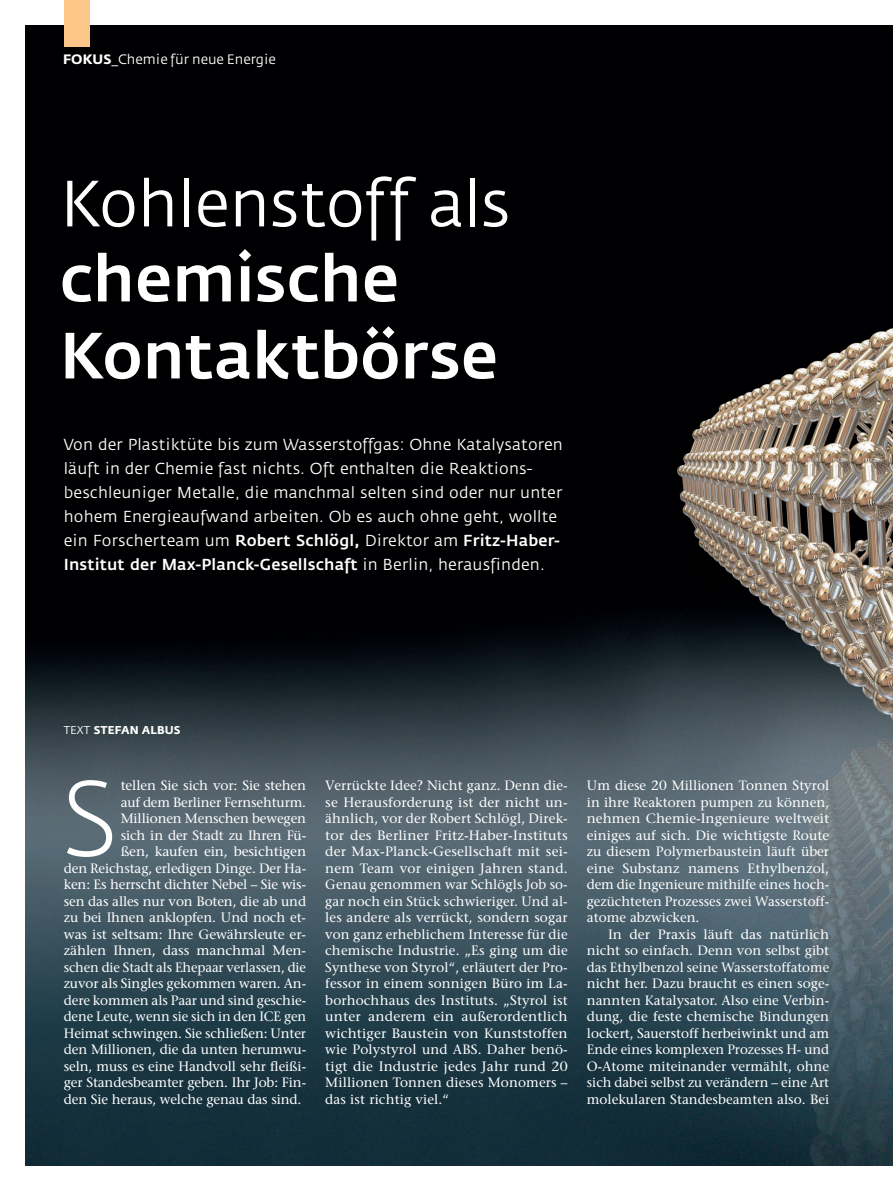
<style>
.page{position:relative;width:893px;height:1191px;background:#fff}
.page>*{position:absolute;margin:0;border:0;box-sizing:border-box;transform-origin:0 0}
.t1{font:300 106.8px "Fedra Sans";color:#fff}
.t2{font:500 64.5px/76.1px "Fedra Sans";letter-spacing:-.005em;color:#fff}
.t3{font:15.75px/24px "Fedra Sans";letter-spacing:.01em;color:#fff}
.t4{font:13.5px/16.5px "Stone Serif";color:#fff;text-align:justify}
.t5{font:13.5px "Fedra Sans";color:#fff}
.t6{font:700 11.25px "Fedra Sans";letter-spacing:.01em;color:#fff}
.s1{font-weight:700}
.s2{font-weight:400}
.s3{font-weight:500}
</style>
<div class="page">
<img style="left:26px;top:26px;width:867px;height:1139px">
<div style="left:64px;top:0;width:25px;height:47px;background:#fdc689"></div>
<p class="t5" style="left:63px;top:54px;width:214px"><span class="s1">FOKUS</span>_Chemie für neue Energie</p>
<p class="t2" style="left:60px;top:171px;width:453px"><span class="s2">Kohlenstoff als </span>chemische<br>Kontaktbörse</p>
<p class="t3" style="left:64px;top:434px;width:501px">Von der Plastiktüte bis zum Wasserstoffgas: Ohne Katalysatoren läuft in der Chemie fast nichts. Oft enthalten die Reaktions&shy;beschleuniger Metalle, die manchmal selten sind oder nur unter hohem Energieaufwand arbeiten. Ob es auch ohne geht, wollte ein Forscherteam um <span class="s3">Robert Schlögl,</span> Direktor am <span class="s3">Fritz-Haber-Institut der Max-Planck-Gesellschaft</span> in Berlin, herausfinden.</p>
<p class="t6" style="left:64px;top:725px;width:118px"><span class="s2">TEXT</span> STEFAN ALBUS</p>
<p class="t1" style="left:61px;top:773px;width:60px">S</p>
<p class="t4" style="left:121px;top:778px;width:187px">tellen Sie sich vor: Sie stehen</p>
<p class="t4" style="left:121px;top:795px;width:187px">auf dem Berliner Fernsehturm.</p>
<p class="t4" style="left:121px;top:811px;width:187px">Millionen Menschen bewegen</p>
<p class="t4" style="left:121px;top:828px;width:187px">sich in der Stadt zu Ihren Fü-</p>
<p class="t4" style="left:121px;top:844px;width:187px">ßen, kaufen ein, besichtigen</p>
<p class="t4" style="left:64px;top:861px;width:244px">den Reichstag, erledigen Dinge. Der Ha-</p>
<p class="t4" style="left:64px;top:877px;width:244px">ken: Es herrscht dichter Nebel – Sie wis-</p>
<p class="t4" style="left:64px;top:894px;width:244px">sen das alles nur von Boten, die ab und</p>
<p class="t4" style="left:64px;top:910px;width:244px">zu bei Ihnen anklopfen. Und noch et-</p>
<p class="t4" style="left:64px;top:927px;width:244px">was ist seltsam: Ihre Gewährsleute er-</p>
<p class="t4" style="left:64px;top:943px;width:244px">zählen Ihnen, dass manchmal Men-</p>
<p class="t4" style="left:64px;top:960px;width:244px">schen die Stadt als Ehepaar verlassen, die</p>
<p class="t4" style="left:64px;top:976px;width:244px">zuvor als Singles gekommen waren. An-</p>
<p class="t4" style="left:64px;top:993px;width:244px">dere kommen als Paar und sind geschie-</p>
<p class="t4" style="left:64px;top:1009px;width:244px">dene Leute, wenn sie sich in den ICE gen</p>
<p class="t4" style="left:64px;top:1026px;width:244px">Heimat schwingen. Sie schließen: Unter</p>
<p class="t4" style="left:64px;top:1042px;width:244px">den Millionen, die da unten herumwu-</p>
<p class="t4" style="left:64px;top:1059px;width:244px">seln, muss es eine Handvoll sehr fleißi-</p>
<p class="t4" style="left:64px;top:1075px;width:244px">ger Standesbeamter geben. Ihr Job: Fin-</p>
<p class="t4" style="left:64px;top:1092px;width:239px">den Sie heraus, welche genau das sind.</p>
<p class="t4" style="left:325px;top:778px;width:244px">Verrückte Idee? Nicht ganz. Denn die&shy;se Herausforderung ist der nicht un&shy;ähnlich, vor der Robert Schlögl, Direk&shy;tor des Berliner Fritz-Haber-Instituts der Max-Planck-Gesellschaft mit sei&shy;nem Team vor einigen Jahren stand.<br>Genau genommen war Schlögls Job so&shy;gar noch ein Stück schwieriger. Und al&shy;les andere als verrückt, sondern sogar von ganz erheblichem Interesse für die chemische Industrie. „Es ging um die Synthese von Styrol“, erläutert der Pro&shy;fessor in einem sonnigen Büro im La&shy;borhochhaus des Instituts. „Styrol ist unter anderem ein außerordentlich wichtiger Baustein von Kunststoffen wie Polystyrol und ABS. Daher benö&shy;tigt die Industrie jedes Jahr rund 20<br>Millionen Tonnen dieses Monomers – das ist richtig viel.“</p>
<p class="t4" style="left:587px;top:778px;width:244px">Um diese 20 Millionen Tonnen Styrol</p>
<p class="t4" style="left:587px;top:795px;width:244px">in ihre Reaktoren pumpen zu können,</p>
<p class="t4" style="left:587px;top:811px;width:244px">nehmen Chemie-Ingenieure weltweit</p>
<p class="t4" style="left:587px;top:828px;width:244px">einiges auf sich. Die wichtigste Route</p>
<p class="t4" style="left:587px;top:844px;width:244px">zu diesem Polymerbaustein läuft über</p>
<p class="t4" style="left:587px;top:861px;width:244px">eine Substanz namens Ethylbenzol,</p>
<p class="t4" style="left:587px;top:877px;width:244px">dem die Ingenieure mithilfe eines hoch-</p>
<p class="t4" style="left:587px;top:894px;width:244px">gezüchteten Prozesses zwei Wasserstoff-</p>
<p class="t4" style="left:587px;top:910px;width:114px">atome abzwicken.</p>
<p class="t4" style="left:608px;top:927px;width:223px">In der Praxis läuft das natürlich</p>
<p class="t4" style="left:587px;top:943px;width:244px">nicht so einfach. Denn von selbst gibt</p>
<p class="t4" style="left:587px;top:960px;width:244px">das Ethylbenzol seine Wasserstoffatome</p>
<p class="t4" style="left:587px;top:976px;width:244px">nicht her. Dazu braucht es einen soge-</p>
<p class="t4" style="left:587px;top:993px;width:244px">nannten Katalysator. Also eine Verbin-</p>
<p class="t4" style="left:587px;top:1009px;width:244px">dung, die feste chemische Bindungen</p>
<p class="t4" style="left:587px;top:1026px;width:244px">lockert, Sauerstoff herbeiwinkt und am</p>
<p class="t4" style="left:587px;top:1042px;width:244px">Ende eines komplexen Prozesses H- und</p>
<p class="t4" style="left:587px;top:1059px;width:244px">O-Atome miteinander vermählt, ohne</p>
<p class="t4" style="left:587px;top:1075px;width:244px">sich dabei selbst zu verändern – eine Art</p>
<p class="t4" style="left:587px;top:1092px;width:244px">molekularen Standesbeamten also. Bei</p>
</div>
